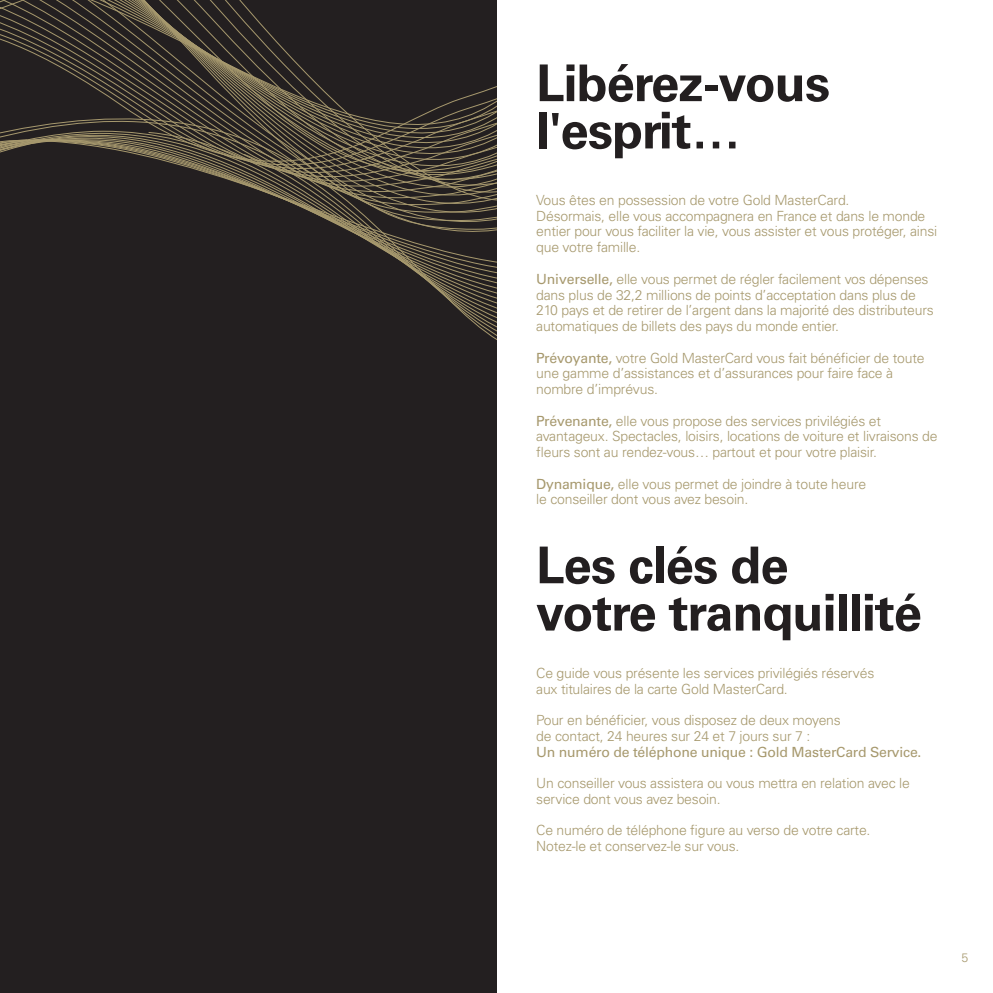
<style>
.page{position:relative;width:993px;height:993px;background:#fff}
.page>*{position:absolute;margin:0;border:0;box-sizing:border-box;transform-origin:0 0}
.t1{font:700 50.75px/47.2px "Univers";letter-spacing:-.02em;color:#231f20}
.t2{font:300 14px/15.8px "Univers";letter-spacing:-.015em;color:#a7996e}
.t3{font:14px "Univers";letter-spacing:-.015em;color:#a7996e}
.t4{font:300 12.25px "Univers";color:#a7996e}
.s1{font-weight:400}
</style>
<div class="page">
<div style="left:0;top:0;width:496px;height:992px;background:#231f20"></div>
<svg style="left:0;top:89px;width:496px;height:251px"></svg>
<svg style="left:0;top:0;width:496px;height:89px"></svg>
<h1 class="t1" style="left:536px;top:60px;width:295px">Libérez-vous l'esprit…</h1>
<p class="t2" style="left:536px;top:192px;width:402px">Vous êtes en possession de votre Gold MasterCard.<br>Désormais, elle vous accompagnera en France et dans le monde entier pour vous faciliter la vie, vous assister et vous protéger, ainsi que votre famille.</p>
<p class="t2" style="left:536px;top:271px;width:399px"><span class="s1">Universelle,</span> elle vous permet de régler facilement vos dépenses dans plus de 32,2 millions de points d’acceptation dans plus de 210 pays et de retirer de l’argent dans la majorité des distributeurs automatiques de billets des pays du monde entier.</p>
<p class="t2" style="left:536px;top:349px;width:390px"><span class="s1">Prévoyante,</span> votre Gold MasterCard vous fait bénéficier de toute une gamme d’assistances et d’assurances pour faire face à nombre d’imprévus.</p>
<p class="t2" style="left:536px;top:412px;width:403px"><span class="s1">Prévenante,</span> elle vous propose des services privilégiés et avantageux. Spectacles, loisirs, locations de voiture et livraisons de fleurs sont au rendez-vous… partout et pour votre plaisir.</p>
<p class="t2" style="left:536px;top:475px;width:331px"><span class="s1">Dynamique,</span> elle vous permet de joindre à toute heure le conseiller dont vous avez besoin.</p>
<h1 class="t1" style="left:536px;top:542px;width:387px">Les clés de<br>votre tranquillité</h1>
<p class="t2" style="left:536px;top:664px;width:339px">Ce guide vous présente les services privilégiés réservés aux titulaires de la carte Gold MasterCard.</p>
<p class="t2" style="left:536px;top:712px;width:306px">Pour en bénéficier, vous disposez de deux moyens de contact, 24 heures sur 24 et 7 jours sur 7 :</p>
<p class="t3" style="left:536px;top:743px;width:386px">Un numéro de téléphone unique : Gold MasterCard Service.</p>
<p class="t2" style="left:536px;top:775px;width:375px">Un conseiller vous assistera ou vous mettra en relation avec le service dont vous avez besoin.</p>
<p class="t2" style="left:536px;top:822px;width:336px">Ce numéro de téléphone figure au verso de votre carte.<br>Notez-le et conservez-le sur vous.</p>
<p class="t4" style="left:961px;top:949px;width:8px">5</p>
</div>
